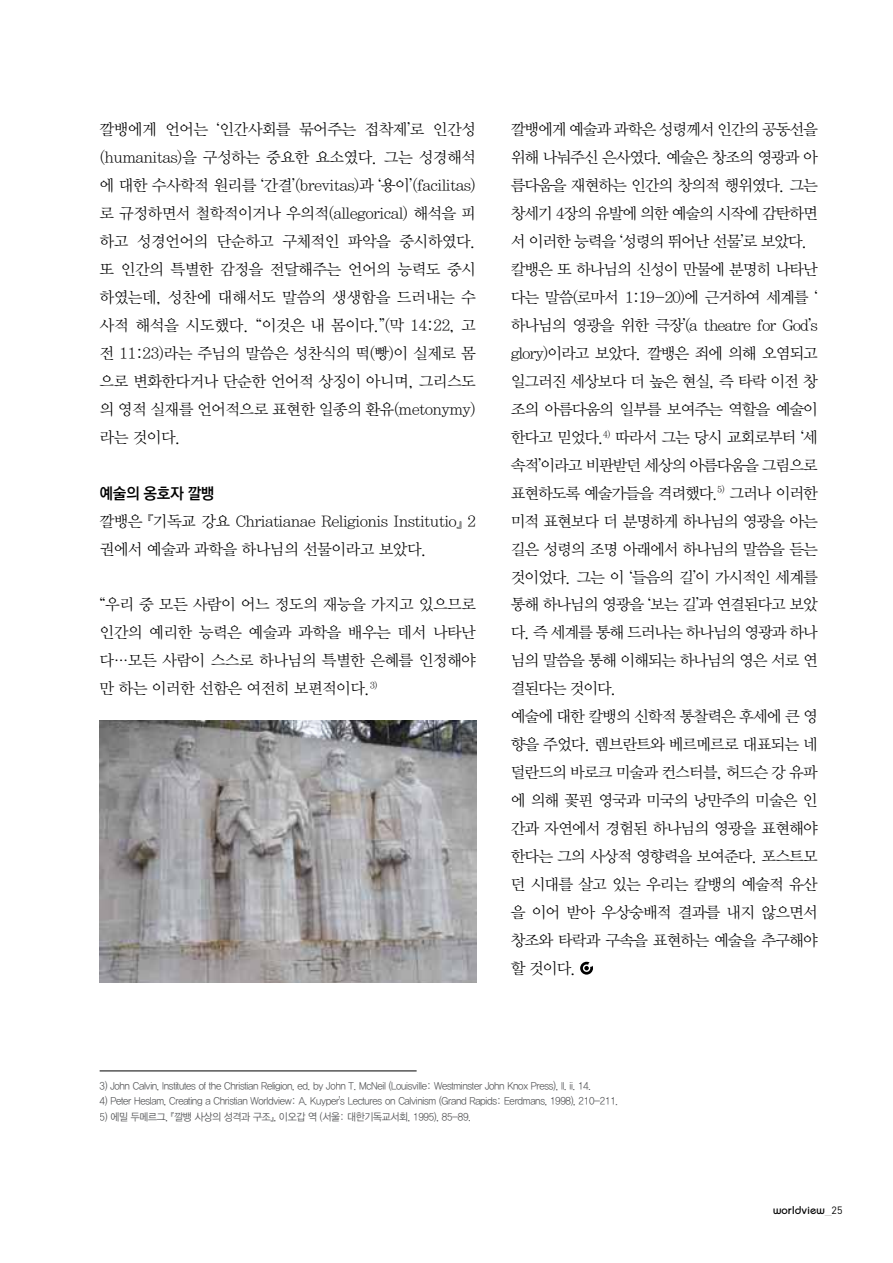
<style>
.page{position:relative;width:893px;height:1263px;background:#fff}
.page>*{position:absolute;margin:0;border:0;box-sizing:border-box;transform-origin:0 0}
.t1{font:15.75px/27.9px "YDVY Mj O Std 32 KS Cms UHC H";letter-spacing:-.07em;color:#000;text-align:justify}
.t2{font:15.75px/27.9px "YDVY Mj O Std 32 KS Cms UHC H";letter-spacing:-.04em;color:#000}
.t3{font:15.75px "YDVYGO Std 54 KS Cms UHC H";letter-spacing:-.03em;color:#000}
.t4{font:10.5px "YDVYGO Std 32 KS Cms UHC H";letter-spacing:-.03em;color:#58595b;scale:.93 1}
.t5{font:500 10.5px "Bauhaus";color:#000}
.s1{font-family:"DIN";font-weight:400}
</style>
<div class="page">
<svg style="left:580px;top:962px;width:13px;height:13px"></svg>
<img style="left:100px;top:721px;width:376px;height:262px">
<hr style="left:100px;top:1070px;width:317px;height:1px;background:#000">
<p class="t1" style="left:100px;top:117px;width:378px">깔뱅에게 언어는 ‘인간사회를 묶어주는 접착제’로 인간성 (humanitas)을 구성하는 중요한 요소였다. 그는 성경해석 에 대한 수사학적 원리를 ‘간결’(brevitas)과 ‘용이’(facilitas) 로 규정하면서 철학적이거나 우의적(allegorical) 해석을 피 하고 성경언어의 단순하고 구체적인 파악을 중시하였다. 또 인간의 특별한 감정을 전달해주는 언어의 능력도 중시 하였는데, 성찬에 대해서도 말씀의 생생함을 드러내는 수 사적 해석을 시도했다. “이것은 내 몸이다.”(막 14:22, 고 전 11:23)라는 주님의 말씀은 성찬식의 떡(빵)이 실제로 몸 으로 변화한다거나 단순한 언어적 상징이 아니며, 그리스도 의 영적 실재를 언어적으로 표현한 일종의 환유(metonymy) 라는 것이다.</p>
<p class="t3" style="left:100px;top:486px;width:116px">예술의 옹호자 깔뱅</p>
<p class="t2" style="left:100px;top:508px;width:378px">깔뱅은 『기독교 강요 Chriatianae Religionis Institutio』 2 권에서 예술과 과학을 하나님의 선물이라고 보았다.</p>
<p class="t1" style="left:100px;top:592px;width:378px">“우리 중 모든 사람이 어느 정도의 재능을 가지고 있으므로 인간의 예리한 능력은 예술과 과학을 배우는 데서 나타난 다…모든 사람이 스스로 하나님의 특별한 은혜를 인정해야 만 하는 이러한 선함은 여전히 보편적이다.<sup>3)</sup></p>
<p class="t1" style="left:511px;top:117px;width:309px;text-align:left">깔뱅에게 예술과 과학은 성령께서 인간의 공동선을 위해 나눠주신 은사였다. 예술은 창조의 영광과 아 름다움을 재현하는 인간의 창의적 행위였다. 그는 창세기 4장의 유발에 의한 예술의 시작에 감탄하면 서 이러한 능력을 ‘성령의 뛰어난 선물’로 보았다. 칼뱅은 또 하나님의 신성이 만물에 분명히 나타난 다는 말씀(로마서 1:19-20)에 근거하여 세계를 ‘ 하나님의 영광을 위한 극장’(a theatre for God’s glory)이라고 보았다. 깔뱅은 죄에 의해 오염되고 일그러진 세상보다 더 높은 현실, 즉 타락 이전 창 조의 아름다움의 일부를 보여주는 역할을 예술이 한다고 믿었다.<sup>4)</sup> 따라서 그는 당시 교회로부터 ‘세 속적’이라고 비판받던 세상의 아름다움을 그림으로 표현하도록 예술가들을 격려했다.<sup>5)</sup> 그러나 이러한 미적 표현보다 더 분명하게 하나님의 영광을 아는 길은 성령의 조명 아래에서 하나님의 말씀을 듣는 것이었다. 그는 이 ‘들음의 길’이 가시적인 세계를 통해 하나님의 영광을 ‘보는 길’과 연결된다고 보았 다. 즉 세계를 통해 드러나는 하나님의 영광과 하나 님의 말씀을 통해 이해되는 하나님의 영은 서로 연 결된다는 것이다.<br>예술에 대한 칼뱅의 신학적 통찰력은 후세에 큰 영 향을 주었다. 렘브란트와 베르메르로 대표되는 네 덜란드의 바로크 미술과 컨스터블, 허드슨 강 유파 에 의해 꽃핀 영국과 미국의 낭만주의 미술은 인 간과 자연에서 경험된 하나님의 영광을 표현해야 한다는 그의 사상적 영향력을 보여준다. 포스트모 던 시대를 살고 있는 우리는 칼뱅의 예술적 유산 을 이어 받아 우상숭배적 결과를 내지 않으면서 창조와 타락과 구속을 표현하는 예술을 추구해야 할 것이다.</p>
<p class="t4" style="left:100px;top:1081px;width:530px">3) John Calvin, Institutes of the Christian Religion, ed. by John T. McNeil (Louisville: Westminster John Knox Press), II. ii. 14.</p>
<p class="t4" style="left:100px;top:1097px;width:559px">4) Peter Heslam, Creating a Christian Worldview: A. Kuyper's Lectures on Calvinism (Grand Rapids: Eerdmans, 1998), 210-211.</p>
<p class="t4" style="left:100px;top:1112px;width:401px">5) 에밀 두메르그, 『깔뱅 사상의 성격과 구조』, 이오갑 역 (서울: 대한기독교서회, 1995), 85-89.</p>
<p class="t5" style="left:773px;top:1204px;width:71px">worldview_<span class="s1">25</span></p>
</div>
